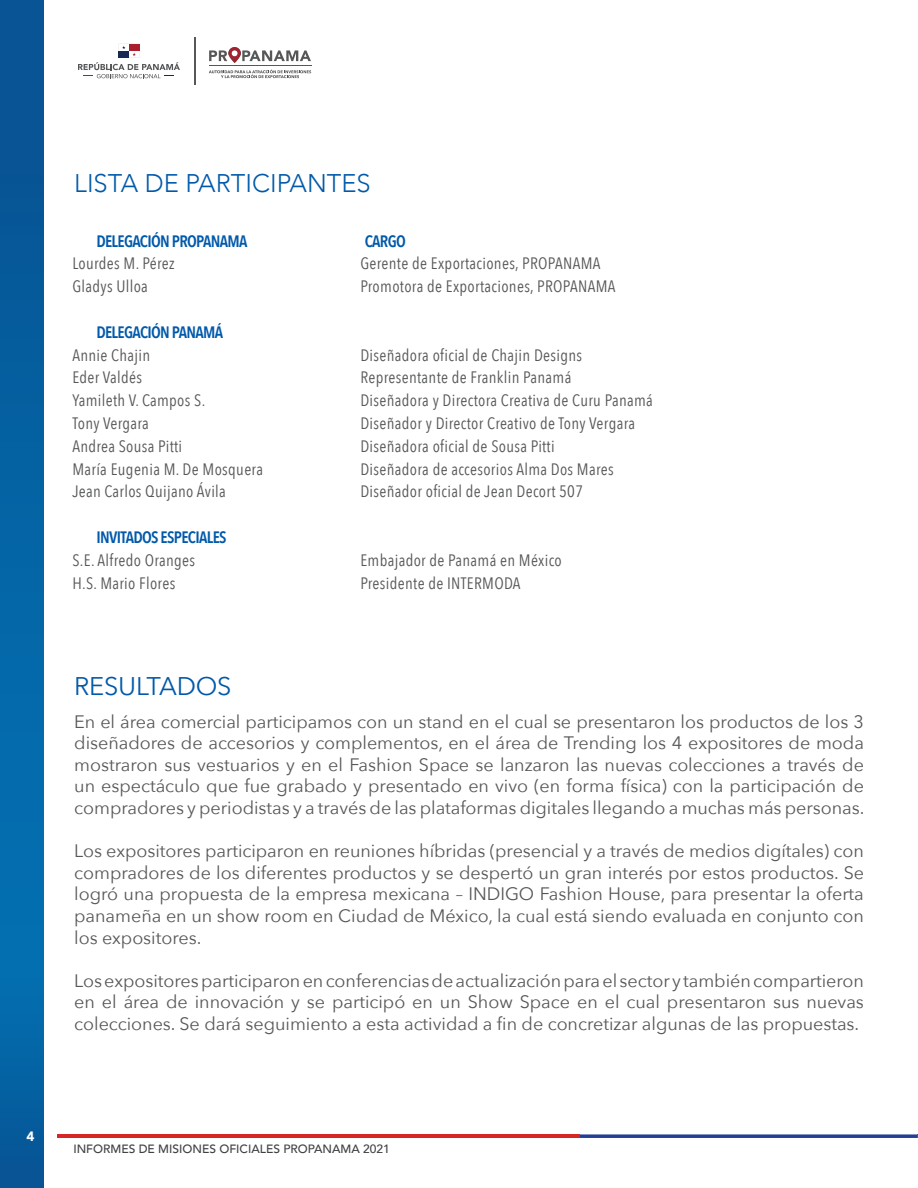
<style>
.page{position:relative;width:918px;height:1188px;background:#fff}
.page>*{position:absolute;margin:0;border:0;box-sizing:border-box;transform-origin:0 0}
.t1{font:300 25.5px "Avenir";color:#0059aa}
.t2{font:25.5px "Avenir Next";letter-spacing:-.01em;color:#0059aa}
.t3{font:18px/21.6px "Avenir Next";color:#555759;text-align:justify}
.t4{font:16.5px "Avenir Next Condensed";letter-spacing:.02em;color:#555759}
.t5{font:600 16.5px "Avenir Next Condensed";letter-spacing:-.04em;color:#0059aa}
.t6{font:900 13.5px "Avenir";color:#fff}
.t7{font:500 12px "Avenir";color:#414042}
</style>
<div class="page">
<svg style="left:0;top:0;width:43px;height:1188px;background:#0461a2"></svg>
<svg style="left:209px;top:70px;width:102px;height:8px"></svg>
<svg style="left:209px;top:47px;width:102px;height:16px"></svg>
<hr style="left:209px;top:65px;width:102px;height:1px;background:#555759">
<svg style="left:78px;top:44px;width:102px;height:34px"></svg>
<hr style="left:194px;top:38px;width:1px;height:47px;background:#555759">
<hr style="left:57px;top:1134px;width:522px;height:4px;background:#d62726">
<svg style="left:579px;top:1134px;width:339px;height:4px"></svg>
<h1 class="t1" style="left:74px;top:168px;width:298px">LISTA DE PARTICIPANTES</h1>
<p class="t5" style="left:96px;top:227px;width:153px">DELEGACIÓN PROPANAMA</p>
<p class="t5" style="left:365px;top:227px;width:42px">CARGO</p>
<p class="t4" style="left:72px;top:249px;width:104px">Lourdes M. Pérez</p>
<p class="t4" style="left:360px;top:249px;width:242px">Gerente de Exportaciones, PROPANAMA</p>
<p class="t4" style="left:72px;top:272px;width:77px">Gladys Ulloa</p>
<p class="t4" style="left:360px;top:272px;width:257px">Promotora de Exportaciones, PROPANAMA</p>
<p class="t5" style="left:96px;top:318px;width:128px">DELEGACIÓN PANAMÁ</p>
<p class="t4" style="left:72px;top:341px;width:79px">Annie Chajin</p>
<p class="t4" style="left:360px;top:341px;width:223px">Diseñadora oficial de Chajin Designs</p>
<p class="t4" style="left:72px;top:363px;width:71px">Eder Valdés</p>
<p class="t4" style="left:360px;top:363px;width:212px">Representante de Franklin Panamá</p>
<p class="t4" style="left:72px;top:386px;width:134px">Yamileth V. Campos S.</p>
<p class="t4" style="left:360px;top:386px;width:294px">Diseñadora y Directora Creativa de Curu Panamá</p>
<p class="t4" style="left:72px;top:409px;width:78px">Tony Vergara</p>
<p class="t4" style="left:360px;top:409px;width:276px">Diseñador y Director Creativo de Tony Vergara</p>
<p class="t4" style="left:72px;top:432px;width:111px">Andrea Sousa Pitti</p>
<p class="t4" style="left:360px;top:432px;width:196px">Diseñadora oficial de Sousa Pitti</p>
<p class="t4" style="left:72px;top:455px;width:192px">María Eugenia M. De Mosquera</p>
<p class="t4" style="left:360px;top:455px;width:255px">Diseñadora de accesorios Alma Dos Mares</p>
<p class="t4" style="left:72px;top:477px;width:155px">Jean Carlos Quijano Ávila</p>
<p class="t4" style="left:360px;top:477px;width:224px">Diseñador oficial de Jean Decort 507</p>
<p class="t5" style="left:96px;top:523px;width:132px">INVITADOS ESPECIALES</p>
<p class="t4" style="left:72px;top:546px;width:124px">S.E. Alfredo Oranges</p>
<p class="t4" style="left:360px;top:546px;width:203px">Embajador de Panamá en México</p>
<p class="t4" style="left:72px;top:569px;width:104px">H.S. Mario Flores</p>
<p class="t4" style="left:360px;top:569px;width:162px">Presidente de INTERMODA</p>
<h1 class="t2" style="left:74px;top:665px;width:159px">RESULTADOS</h1>
<p class="t3" style="left:74px;top:710px;width:792px">En el área comercial participamos con un stand en el cual se presentaron los productos de los 3 diseñadores de accesorios y complementos, en el área de Trending los 4 expositores de moda mostraron sus vestuarios y en el Fashion Space se lanzaron las nuevas colecciones a través de un espectáculo que fue grabado y presentado en vivo (en forma física) con la participación de compradores y periodistas y a través de las plataformas digitales llegando a muchas más personas.</p>
<p class="t3" style="left:74px;top:839px;width:791px">Los expositores participaron en reuniones híbridas (presencial y a través de medios digítales) con compradores de los diferentes productos y se despertó un gran interés por estos productos. Se logró una propuesta de la empresa mexicana – INDIGO Fashion House, para presentar la oferta panameña en un show room en Ciudad de México, la cual está siendo evaluada en conjunto con los expositores.</p>
<p class="t3" style="left:74px;top:969px;width:791px">Los expositores participaron en conferencias de actualización para el sector y también compartieron en el área de innovación y se participó en un Show Space en el cual presentaron sus nuevas colecciones. Se dará seguimiento a esta actividad a fin de concretizar algunas de las propuestas.</p>
<p class="t6" style="left:26px;top:1125px;width:9px">4</p>
<p class="t7" style="left:73px;top:1138px;width:318px">INFORMES DE MISIONES OFICIALES PROPANAMA 2021</p>
</div>
